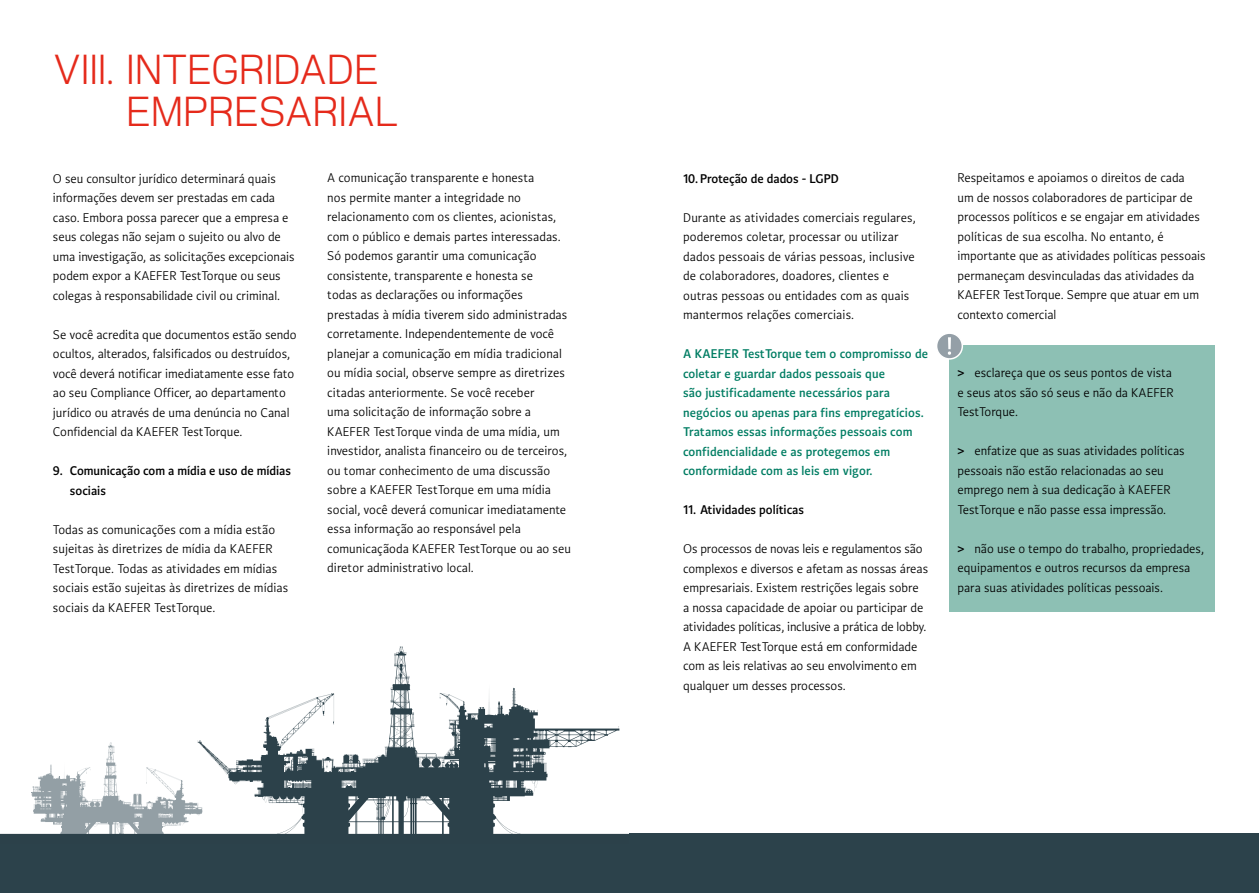
<style>
.page{position:relative;width:1259px;height:893px;background:#fff}
.page>*{position:absolute;margin:0;border:0;box-sizing:border-box;transform-origin:0 0}
.t1{font:42px/42px "Kaefer Headline";letter-spacing:.01em;color:#e52a1b}
.t2{font:13.5px/19.5px "Kaefer Copy";color:#000}
.t3{font:600 13.5px/19.5px "Kaefer Copy";letter-spacing:.01em;color:#007d63}
.t4{font:600 13.5px/19.5px "Kaefer Copy";color:#000}
.s1{font-weight:600}
</style>
<div class="page">
<svg style="left:0;top:647px;width:653px;height:198px"></svg>
<div style="left:0;top:845px;width:634px;height:48px;background:#2c424b"></div>
<div style="left:949px;top:345px;width:266px;height:267px;background:#8dc0b4"></div>
<div style="left:936px;top:333px;width:26px;height:26px;background:#949fa7;border-radius:50%"></div>
<div style="left:936px;top:332px;width:27px;height:28px;border:2px solid #fff;border-radius:50%"></div>
<svg style="left:948px;top:337px;width:3px;height:18px"></svg>
<div style="left:629px;top:834px;width:630px;height:59px;background:#2c424b"></div>
<h1 class="t1" style="left:126px;top:49px;width:273px;text-indent:-73px">VIII. INTEGRIDADE<br>EMPRESARIAL</h1>
<p class="t2" style="left:53px;top:169px;width:243px">O seu consultor jurídico determinará quais informações devem ser prestadas em cada caso. Embora possa parecer que a empresa e seus colegas não sejam o sujeito ou alvo de uma investigação, as solicitações excepcionais podem expor a KAEFER TestTorque ou seus colegas à responsabilidade civil ou criminal.</p>
<p class="t2" style="left:53px;top:324px;width:245px">Se você acredita que documentos estão sendo ocultos, alterados, falsificados ou destruídos, você deverá notificar imediatamente esse fato ao seu Compliance Officer, ao departamento jurídico ou através de uma denúncia no Canal Confidencial da KAEFER TestTorque.</p>
<p class="t4" style="left:70px;top:461px;width:222px;text-indent:-17px">9. Comunicação com a mídia e uso de mídias sociais</p>
<p class="t2" style="left:53px;top:519px;width:237px">Todas as comunicações com a mídia estão sujeitas às diretrizes de mídia da KAEFER TestTorque. Todas as atividades em mídias sociais estão sujeitas às diretrizes de mídias sociais da KAEFER TestTorque.</p>
<p class="t2" style="left:327px;top:168px;width:245px">A comunicação transparente e honesta<br>nos permite manter a integridade no relacionamento com os clientes, acionistas, com o público e demais partes interessadas.<br>Só podemos garantir uma comunicação consistente, transparente e honesta se<br>todas as declarações ou informações prestadas à mídia tiverem sido administradas corretamente. Independentemente de você planejar a comunicação em mídia tradicional ou mídia social, observe sempre as diretrizes citadas anteriormente. Se você receber<br>uma solicitação de informação sobre a KAEFER TestTorque vinda de uma mídia, um investidor, analista financeiro ou de terceiros, ou tomar conhecimento de uma discussão sobre a KAEFER TestTorque em uma mídia social, você deverá comunicar imediatamente essa informação ao responsável pela comunicaçãoda KAEFER TestTorque ou ao seu diretor administrativo local.</p>
<p class="t4" style="left:683px;top:169px;width:157px">10. Proteção de dados - LGPD</p>
<p class="t2" style="left:683px;top:208px;width:234px">Durante as atividades comerciais regulares, poderemos coletar, processar ou utilizar dados pessoais de várias pessoas, inclusive de colaboradores, doadores, clientes e outras pessoas ou entidades com as quais mantermos relações comerciais.</p>
<p class="t3" style="left:683px;top:344px;width:246px">A KAEFER TestTorque tem o compromisso de coletar e guardar dados pessoais que<br>são justificadamente necessários para negócios ou apenas para fins empregatícios.<br>Tratamos essas informações pessoais com confidencialidade e as protegemos em conformidade com as leis em vigor.</p>
<p class="t4" style="left:683px;top:500px;width:122px">11. Atividades políticas</p>
<p class="t2" style="left:683px;top:539px;width:246px">Os processos de novas leis e regulamentos são complexos e diversos e afetam as nossas áreas empresariais. Existem restrições legais sobre<br>a nossa capacidade de apoiar ou participar de atividades políticas, inclusive a prática de lobby.<br>A KAEFER TestTorque está em conformidade com as leis relativas ao seu envolvimento em qualquer um desses processos.</p>
<p class="t2" style="left:957px;top:168px;width:250px">Respeitamos e apoiamos o direitos de cada<br>um de nossos colaboradores de participar de processos políticos e se engajar em atividades políticas de sua escolha. No entanto, é importante que as atividades políticas pessoais permaneçam desvinculadas das atividades da KAEFER TestTorque. Sempre que atuar em um contexto comercial</p>
<p class="t2" style="left:957px;top:363px;width:218px"><span class="s1">&gt;</span> esclareça que os seus pontos de vista e seus atos são só seus e não da KAEFER<br>TestTorque.</p>
<p class="t2" style="left:957px;top:441px;width:229px"><span class="s1">&gt;</span> enfatize que as suas atividades políticas pessoais não estão relacionadas ao seu emprego nem à sua dedicação à KAEFER TestTorque e não passe essa impressão.</p>
<p class="t2" style="left:957px;top:539px;width:248px"><span class="s1">&gt;</span> não use o tempo do trabalho, propriedades, equipamentos e outros recursos da empresa para suas atividades políticas pessoais.</p>
</div>
